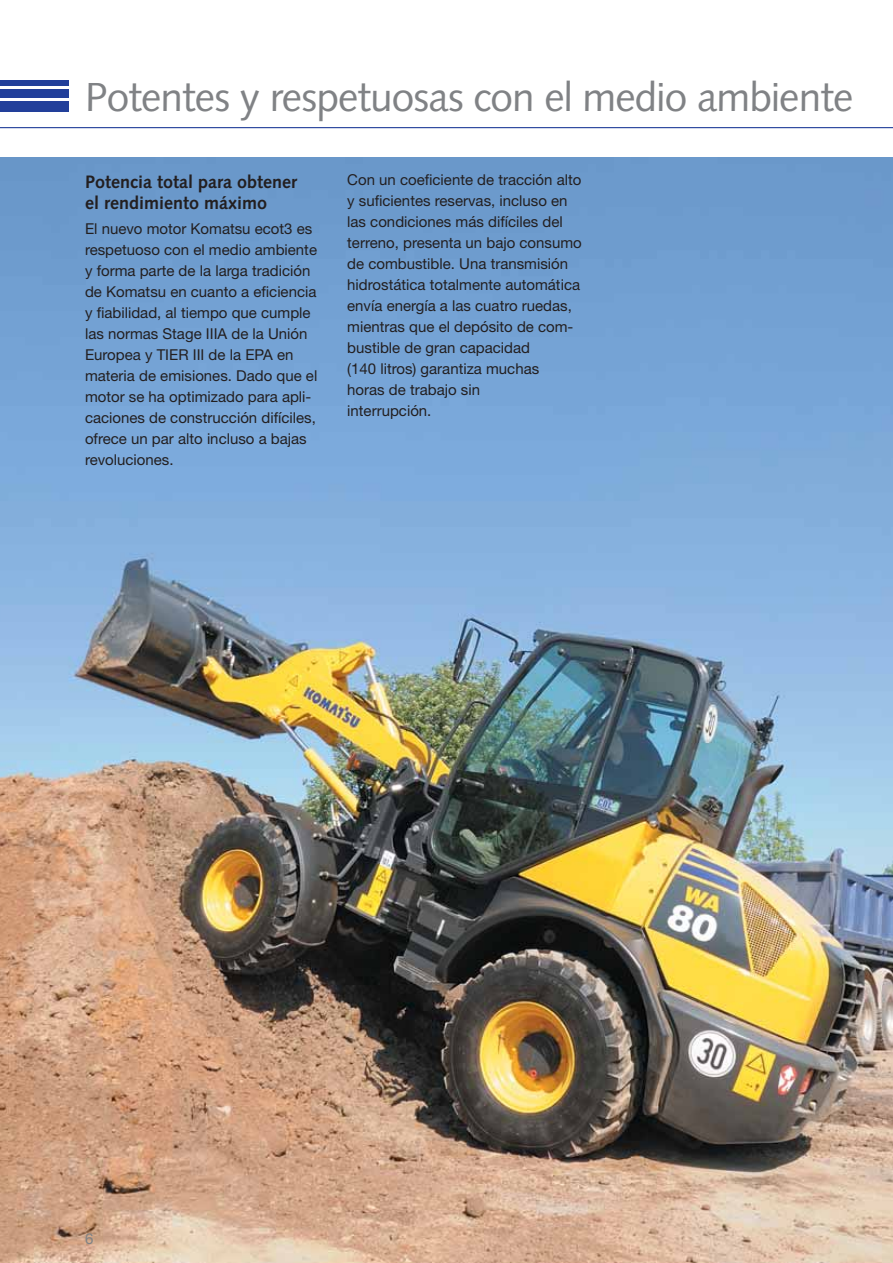
<style>
.page{position:relative;width:893px;height:1263px;background:#fff}
.page>*{position:absolute;margin:0;border:0;box-sizing:border-box;transform-origin:0 0}
.t1{font:40.5px "Syntax LTCE";letter-spacing:-.02em;color:#808285}
.t2{font:700 18px/21px "Syntax LTCE";color:#231f20}
.t3{font:15px/21px "Helvetica Neue LT Pro";color:#231f20}
.t4{font:15px "Helvetica Neue LT Pro";color:#808285}
</style>
<div class="page">
<img style="left:0;top:157px;width:893px;height:1106px">
<hr style="left:0;top:127px;width:893px;height:1px;background:#223f9a">
<div style="left:0;top:101px;width:68px;height:10px;background:#223f9a"></div>
<div style="left:0;top:89px;width:68px;height:8px;background:#223f9a"></div>
<div style="left:0;top:80px;width:68px;height:5px;background:#223f9a"></div>
<h1 class="t1" style="left:85px;top:77px;width:770px">Potentes y respetuosas con el medio ambiente</h1>
<p class="t2" style="left:85px;top:172px;width:214px">Potencia total para obtener el rendimiento máximo</p>
<p class="t3" style="left:85px;top:220px;width:234px">El nuevo motor Komatsu ecot3 es respetuoso con el medio ambiente y forma parte de la larga tradición de Komatsu en cuanto a eficiencia y fiabilidad, al tiempo que cumple las normas Stage IIIA de la Unión<br>Europea y TIER III de la EPA en materia de emisiones. Dado que el motor se ha optimizado para apli&shy;caciones de construcción difíciles, ofrece un par alto incluso a bajas revoluciones.</p>
<p class="t3" style="left:347px;top:171px;width:236px">Con un coeficiente de tracción alto y suficientes reservas, incluso en las condiciones más difíciles del terreno, presenta un bajo consumo de combustible. Una transmisión hidrostática totalmente automática envía energía a las cuatro ruedas, mientras que el depósito de com&shy;bustible de gran capacidad<br>(140 litros) garantiza muchas<br>horas de trabajo sin<br>interrupción.</p>
<p class="t4" style="left:85px;top:1233px;width:10px">6</p>
</div>
